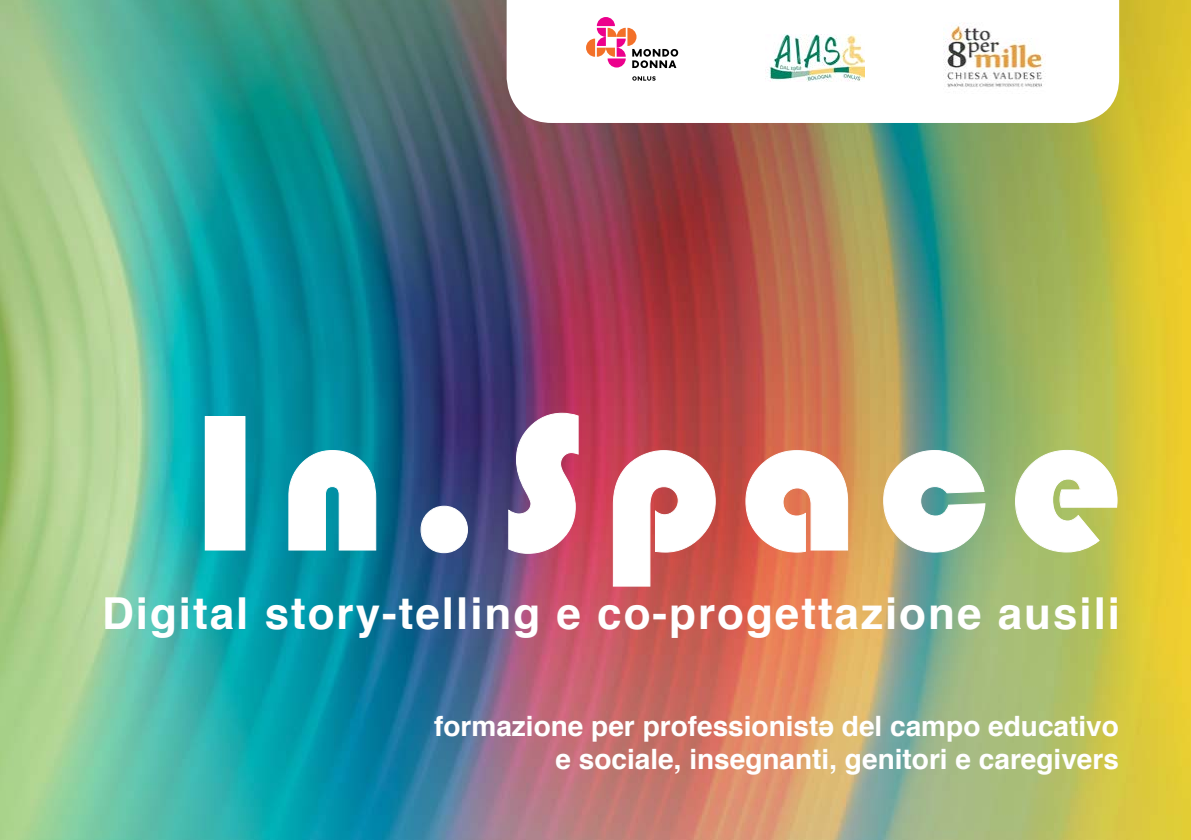
<style>
.page{position:relative;width:1191px;height:840px;background:#fff}
.page>*{position:absolute;margin:0;border:0;box-sizing:border-box;transform-origin:0 0}
.t1{font:200px "Bauhaus 93";letter-spacing:.1em;color:#fff}
.t2{font:700 44px "Helvetica";letter-spacing:.045em;color:#fff}
.t3{font:700 28px/33.6px "Helvetica";color:#fff;text-align:right}
</style>
<div class="page">
<img style="left:0;top:0;width:1191px;height:839px">
<div style="left:205px;top:416px;width:40px;height:133px;border:1px solid #fff"></div>
<svg style="left:288px;top:449px;width:89px;height:101px;background:#0c91a3"></svg>
<svg style="left:420px;top:505px;width:48px;height:48px;background:#395085"></svg>
<svg style="left:508px;top:412px;width:71px;height:142px;background:#994572"></svg>
<svg style="left:612px;top:449px;width:104px;height:137px;background:#c74f51"></svg>
<svg style="left:745px;top:449px;width:103px;height:103px;background:#de7555"></svg>
<svg style="left:882px;top:449px;width:104px;height:103px;background:#87a686"></svg>
<svg style="left:1014px;top:449px;width:104px;height:103px;background:#afc167"></svg>
<svg style="left:506px;top:0;width:613px;height:123px"></svg>
<svg style="left:586px;top:17px;width:92px;height:51px"></svg>
<svg style="left:632px;top:76px;width:23px;height:5px"></svg>
<img style="left:944px;top:23px;width:101px;height:71px">
<img style="left:765px;top:34px;width:100px;height:48px">
<h1 class="t1" style="left:192px;top:370px;width:930px">In.Space</h1>
<h2 class="t2" style="left:102px;top:577px;width:1019px">Digital story-telling e co-progettazione ausili</h2>
<p class="t3" style="left:434px;top:708px;width:686px">formazione per professionistә del campo educativo e sociale, insegnanti, genitori e caregivers</p>
</div>
